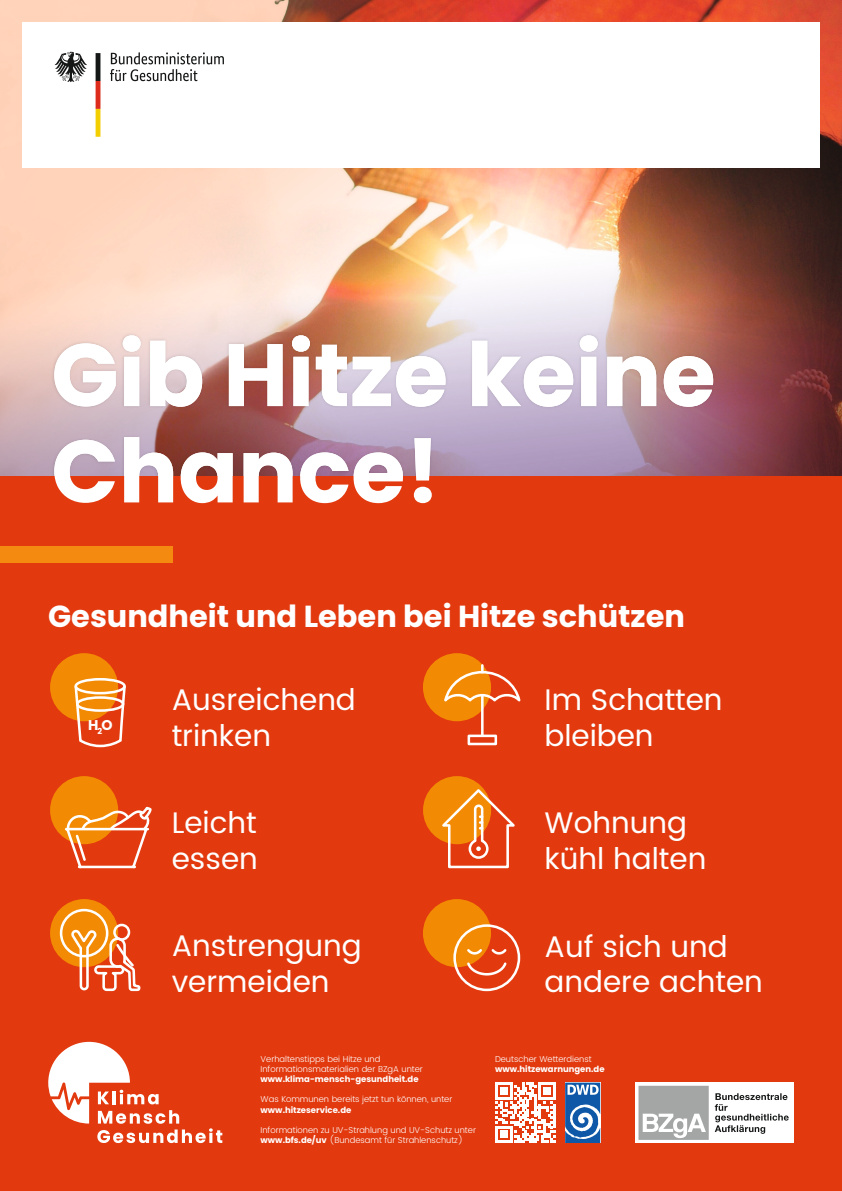
<style>
.page{position:relative;width:842px;height:1191px;background:#fff}
.page>*{position:absolute;margin:0;border:0;box-sizing:border-box;transform-origin:0 0}
.t1{font:700 88.3px/96.3px "Poppins";color:#fff}
.t2{font:700 30.4px "Poppins";color:#fff}
.t3{font:29.7px/35.6px "Poppins";color:#fff}
.t4{font:700 14.1px "Poppins";color:#fff}
.t5{font:300 8.5px/10.2px "Poppins";color:#fff}
.t6{font:700 8.5px "Poppins";color:#fff}
.s1{font-weight:700}
</style>
<div class="page">
<img style="left:0;top:0;width:737px;height:340px">
<img style="left:737px;top:0;width:105px;height:477px">
<img style="left:0;top:340px;width:51px;height:137px">
<img style="left:716px;top:340px;width:21px;height:137px">
<img style="left:51px;top:332px;width:665px;height:145px">
<div style="left:22px;top:22px;width:797px;height:145px;background:#fff"></div>
<svg style="left:110px;top:52px;width:114px;height:29px"></svg>
<svg style="left:55px;top:52px;width:32px;height:30px"></svg>
<svg style="left:96px;top:53px;width:4px;height:84px"></svg>
<div style="left:0;top:477px;width:842px;height:714px;background:#e2390e"></div>
<div style="left:0;top:547px;width:172px;height:16px;background:#f48a0f"></div>
<div style="left:50px;top:653px;width:68px;height:68px;background:#f38a03;border-radius:50%"></div>
<div style="left:74px;top:678px;width:52px;height:16px;border:3px solid #fff;border-radius:50%"></div>
<svg style="left:73px;top:683px;width:53px;height:65px"></svg>
<div style="left:76px;top:696px;width:48px;height:16px;border:3px solid #fff;border-radius:50%"></div>
<div style="left:423px;top:653px;width:68px;height:68px;background:#f38a03;border-radius:50%"></div>
<hr style="left:481px;top:695px;width:3px;height:41px;background:#fff">
<svg style="left:444px;top:665px;width:77px;height:43px"></svg>
<div style="left:468px;top:734px;width:29px;height:11px;border:3px solid #fff"></div>
<div style="left:423px;top:776px;width:68px;height:68px;background:#f38a03;border-radius:50%"></div>
<svg style="left:437px;top:786px;width:78px;height:83px"></svg>
<div style="left:50px;top:776px;width:68px;height:68px;background:#f38a03;border-radius:50%"></div>
<svg style="left:64px;top:776px;width:88px;height:93px"></svg>
<div style="left:50px;top:899px;width:68px;height:68px;background:#f38a03;border-radius:50%"></div>
<div style="left:113px;top:923px;width:17px;height:17px;border:3px solid #fff;border-radius:50%"></div>
<div style="left:60px;top:908px;width:48px;height:49px;border:3px solid #fff;border-radius:50%"></div>
<svg style="left:69px;top:927px;width:72px;height:65px"></svg>
<div style="left:423px;top:899px;width:68px;height:68px;background:#f38a03;border-radius:50%"></div>
<div style="left:453px;top:924px;width:67px;height:67px;border:3px solid #fff;border-radius:50%"></div>
<svg style="left:467px;top:946px;width:40px;height:8px"></svg>
<svg style="left:466px;top:960px;width:41px;height:16px"></svg>
<div style="left:635px;top:1082px;width:159px;height:61px;background:#fff"></div>
<svg style="left:715px;top:1093px;width:74px;height:40px"></svg>
<svg style="left:638px;top:1085px;width:71px;height:54px"></svg>
<svg style="left:495px;top:1082px;width:61px;height:60px"></svg>
<svg style="left:565px;top:1082px;width:35px;height:61px;background:#5589c0"></svg>
<svg style="left:48px;top:1041px;width:174px;height:102px"></svg>
<h1 class="t1" style="left:51px;top:327px;width:666px">Gib Hitze keine<br>Chance!</h1>
<h2 class="t2" style="left:48px;top:599px;width:638px">Gesundheit und Leben bei Hitze schützen</h2>
<h3 class="t4" style="left:88px;top:716px;width:26px">H<sub>2</sub>O</h3>
<h3 class="t3" style="left:172px;top:683px;width:186px">Ausreichend trinken</h3>
<h3 class="t3" style="left:544px;top:683px;width:180px">Im Schatten bleiben</h3>
<h3 class="t3" style="left:172px;top:806px;width:88px">Leicht essen</h3>
<h3 class="t3" style="left:545px;top:806px;width:163px">Wohnung kühl halten</h3>
<h3 class="t3" style="left:172px;top:929px;width:192px">Anstrengung vermeiden</h3>
<h3 class="t3" style="left:544px;top:929px;width:220px">Auf sich und andere achten</h3>
<p class="t5" style="left:261px;top:1054px;width:164px">Verhaltenstipps bei Hitze und<br>Informationsmaterialien der BZgA unter</p>
<p class="t6" style="left:261px;top:1074px;width:160px">www.klima-mensch-gesundheit.de</p>
<p class="t5" style="left:261px;top:1094px;width:193px">Was Kommunen bereits jetzt tun können, unter</p>
<p class="t6" style="left:261px;top:1104px;width:92px">www.hitzeservice.de</p>
<p class="t5" style="left:261px;top:1125px;width:217px">Informationen zu UV-Strahlung und UV-Schutz unter <span class="s1">www.bfs.de/uv</span> (Bundesamt für Strahlenschutz)</p>
<p class="t5" style="left:495px;top:1054px;width:98px">Deutscher Wetterdienst</p>
<p class="t6" style="left:495px;top:1064px;width:111px">www.hitzewarnungen.de</p>
</div>
